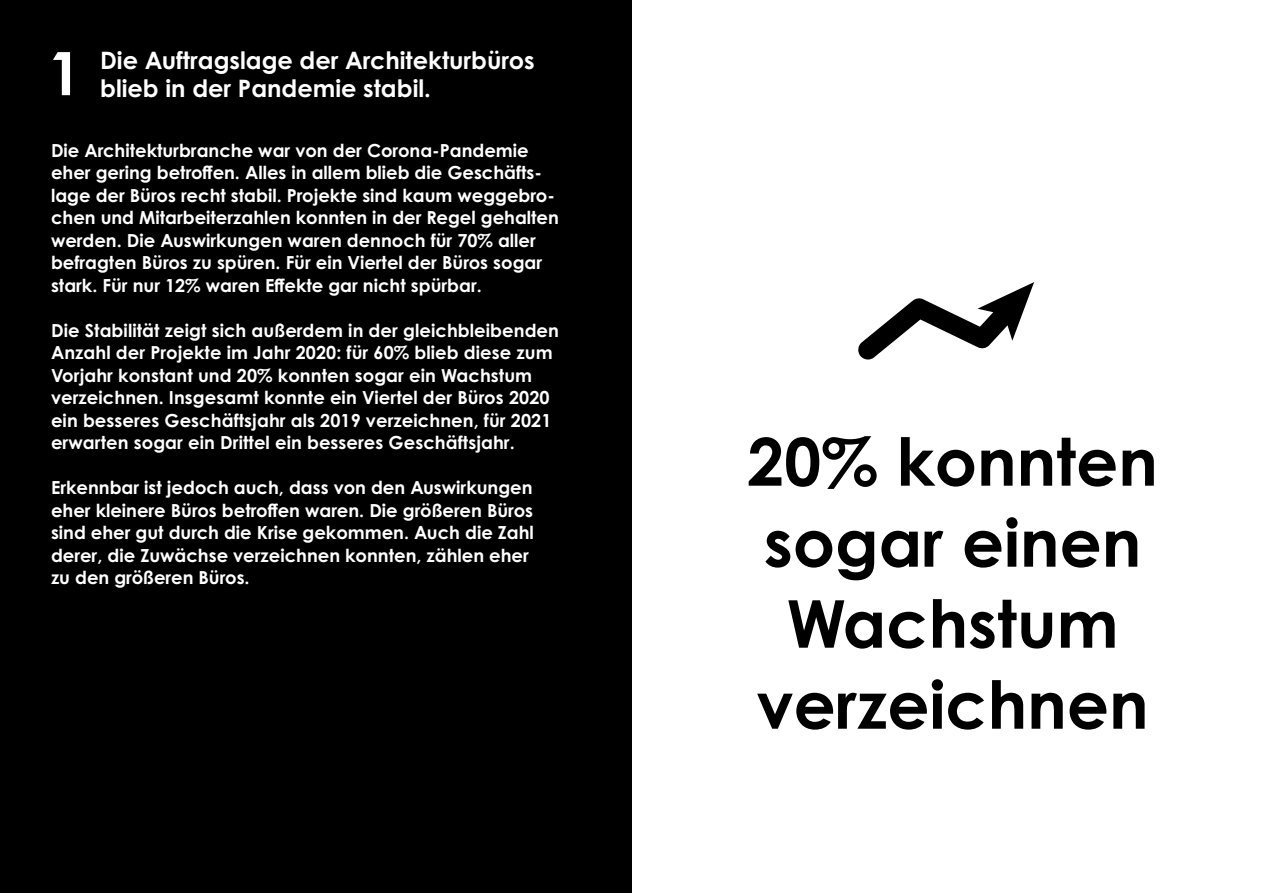
<style>
.page{position:relative;width:1263px;height:893px;background:#fff}
.page>*{position:absolute;margin:0;border:0;box-sizing:border-box;transform-origin:0 0}
.t1{font:700 66px/81px "Century Gothic Pro";color:#000;text-align:center}
.t2{font:700 60px "Century Gothic Pro";color:#fff}
.t3{font:700 24px/28.5px "Century Gothic Pro";color:#fff}
.t4{font:700 18px/22.5px "Century Gothic Pro";color:#fff}
</style>
<div class="page">
<div style="left:0;top:0;width:631px;height:893px;background:#000"></div>
<svg style="left:858px;top:282px;width:176px;height:78px"></svg>
<p class="t2" style="left:48px;top:36px;width:35px">1</p>
<p class="t3" style="left:100px;top:45px;width:436px">Die Auftragslage der Architekturbüros blieb in der Pandemie stabil.</p>
<p class="t4" style="left:51px;top:139px;width:509px">Die Architekturbranche war von der Corona-Pandemie eher gering betroffen. Alles in allem blieb die Geschäfts&shy;lage der Büros recht stabil. Projekte sind kaum weggebro&shy;chen und Mitarbeiterzahlen konnten in der Regel gehalten werden. Die Auswirkungen waren dennoch für 70% aller befragten Büros zu spüren. Für ein Viertel der Büros sogar stark. Für nur 12% waren Effekte gar nicht spürbar.</p>
<p class="t4" style="left:51px;top:319px;width:509px">Die Stabilität zeigt sich außerdem in der gleichbleibenden Anzahl der Projekte im Jahr 2020: für 60% blieb diese zum Vorjahr konstant und 20% konnten sogar ein Wachstum verzeichnen. Insgesamt konnte ein Viertel der Büros 2020 ein besseres Geschäftsjahr als 2019 verzeichnen, für 2021 erwarten sogar ein Drittel ein besseres Geschäftsjahr.</p>
<p class="t4" style="left:51px;top:476px;width:484px">Erkennbar ist jedoch auch, dass von den Auswirkungen eher kleinere Büros betroffen waren. Die größeren Büros sind eher gut durch die Krise gekommen. Auch die Zahl derer, die Zuwächse verzeichnen konnten, zählen eher zu den größeren Büros.</p>
<p class="t1" style="left:747px;top:420px;width:412px">20% konnten sogar einen<br>Wachstum verzeichnen</p>
</div>
